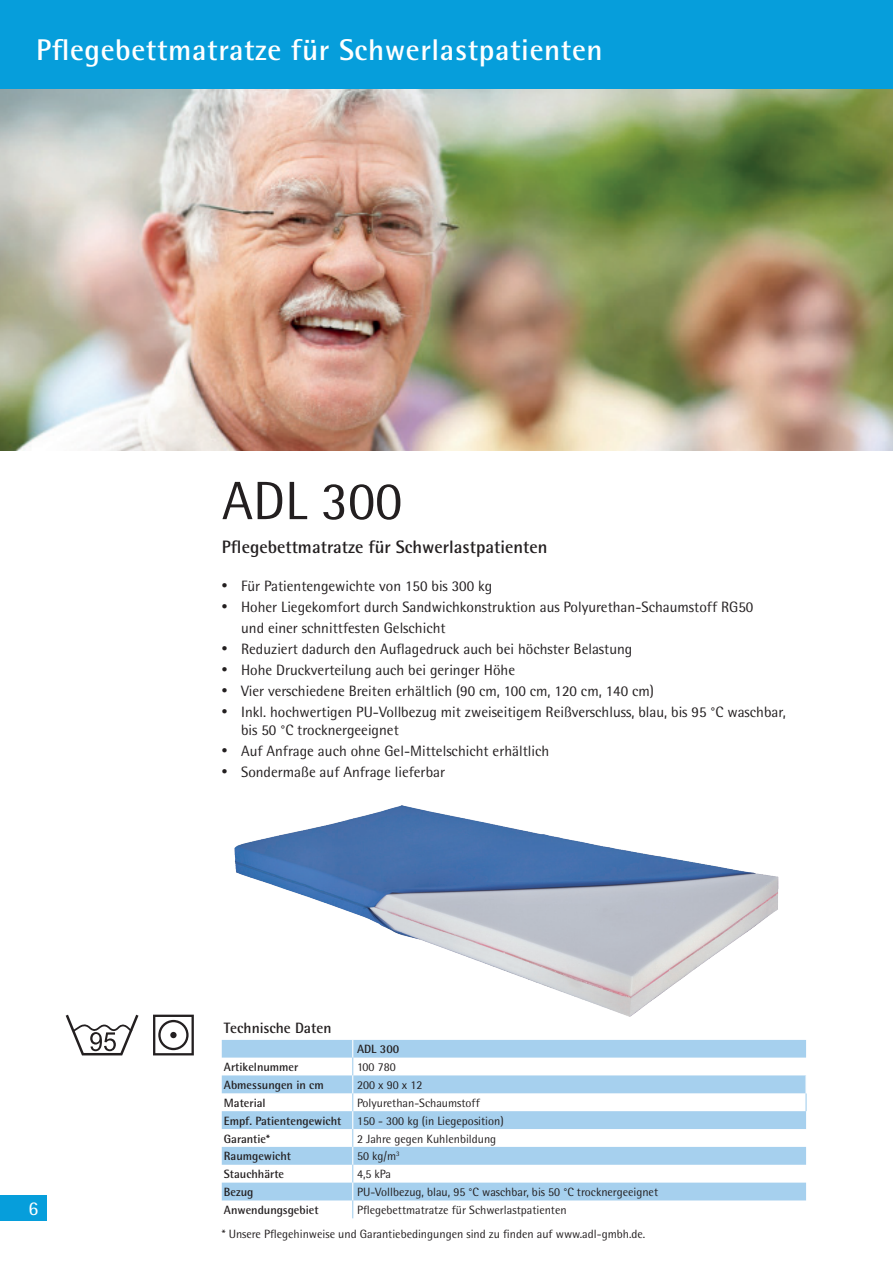
<style>
.page{position:relative;width:893px;height:1263px;background:#fff}
.page>*{position:absolute;margin:0;border:0;box-sizing:border-box;transform-origin:0 0}
.t1{font:54px "Rotis Semi Sans";color:#231f20}
.t2{font:700 30px "Rotis Semi Sans";letter-spacing:.02em;color:#fff}
.t3{font:19.5px "Rotis Semi Sans";color:#fff}
.t4{font:700 18px "Rotis Semi Sans";color:#231f20}
.t5{font:15px/21px "Rotis Semi Sans";color:#231f20}
.t6{font:700 15px "Rotis Semi Sans";color:#231f20}
.t7{font:12px "Rotis Semi Sans";color:#231f20}
.t8{font:700 12px "Rotis Semi Sans";color:#231f20}
</style>
<div class="page">
<img style="left:0;top:88px;width:893px;height:363px">
<div style="left:0;top:0;width:893px;height:88px;background:#069edb"></div>
<div style="left:0;top:1195px;width:47px;height:25px;background:#069edb"></div>
<svg style="left:222px;top:1040px;width:585px;height:178px"></svg>
<img style="left:234px;top:805px;width:545px;height:212px">
<svg style="left:153px;top:1015px;width:41px;height:40px"></svg>
<div style="left:170px;top:1032px;width:7px;height:6px;background:#231f20;border-radius:50%"></div>
<svg style="left:66px;top:1015px;width:72px;height:40px"></svg>
<h2 class="t2" style="left:36px;top:32px;width:568px">Pflegebettmatratze für Schwerlastpatienten</h2>
<h1 class="t1" style="left:222px;top:469px;width:182px">ADL 300</h1>
<p class="t4" style="left:222px;top:536px;width:327px">Pflegebettmatratze für Schwerlastpatienten</p>
<p class="t5" style="left:222px;top:575px;width:272px">● Für Patientengewichte von 150 bis 300 kg</p>
<p class="t5" style="left:241px;top:596px;width:514px;text-indent:-19px">● Hoher Liegekomfort durch Sandwichkonstruktion aus Polyurethan-Schaumstoff RG50 und einer schnittfesten Gelschicht</p>
<p class="t5" style="left:222px;top:638px;width:412px">● Reduziert dadurch den Auflagedruck auch bei höchster Belastung</p>
<p class="t5" style="left:222px;top:659px;width:295px">● Hohe Druckverteilung auch bei geringer Höhe</p>
<p class="t5" style="left:222px;top:680px;width:434px">● Vier verschiedene Breiten erhältlich (90 cm, 100 cm, 120 cm, 140 cm)</p>
<p class="t5" style="left:241px;top:703px;width:546px;line-height:18px;text-indent:-19px">● Inkl. hochwertigen PU-Vollbezug mit zweiseitigem Reißverschluss, blau, bis 95 °C waschbar, bis 50 °C trocknergeeignet</p>
<p class="t5" style="left:222px;top:740px;width:329px">● Auf Anfrage auch ohne Gel-Mittelschicht erhältlich</p>
<p class="t5" style="left:222px;top:761px;width:225px">● Sondermaße auf Anfrage lieferbar</p>
<h3 class="t3" style="left:28px;top:1197px;width:11px">6</h3>
<p class="t6" style="left:224px;top:1018px;width:109px">Technische Daten</p>
<p class="t8" style="left:357px;top:1042px;width:44px">ADL 300</p>
<p class="t8" style="left:224px;top:1059px;width:76px">Artikelnummer</p>
<p class="t7" style="left:357px;top:1060px;width:40px">100 780</p>
<p class="t8" style="left:224px;top:1077px;width:101px">Abmessungen in cm</p>
<p class="t7" style="left:357px;top:1078px;width:67px">200 x 90 x 12</p>
<p class="t8" style="left:224px;top:1095px;width:43px">Material</p>
<p class="t7" style="left:357px;top:1096px;width:124px">Polyurethan-Schaumstoff</p>
<p class="t8" style="left:224px;top:1113px;width:119px">Empf. Patientengewicht</p>
<p class="t7" style="left:357px;top:1113px;width:148px">150 - 300 kg (in Liegeposition)</p>
<p class="t8" style="left:224px;top:1131px;width:48px">Garantie*</p>
<p class="t7" style="left:357px;top:1131px;width:141px">2 Jahre gegen Kuhlenbildung</p>
<p class="t8" style="left:224px;top:1149px;width:69px">Raumgewicht</p>
<p class="t7" style="left:357px;top:1149px;width:44px">50 kg/m<sup>3</sup></p>
<p class="t8" style="left:224px;top:1167px;width:62px">Stauchhärte</p>
<p class="t7" style="left:357px;top:1167px;width:36px">4,5 kPa</p>
<p class="t8" style="left:224px;top:1184px;width:31px">Bezug</p>
<p class="t7" style="left:357px;top:1185px;width:303px">PU-Vollbezug, blau, 95 °C waschbar, bis 50 °C trocknergeeignet</p>
<p class="t8" style="left:224px;top:1202px;width:96px">Anwendungsgebiet</p>
<p class="t7" style="left:357px;top:1203px;width:211px">Pflegebettmatratze für Schwerlastpatienten</p>
<p class="t7" style="left:222px;top:1227px;width:425px">* Unsere Pflegehinweise und Garantiebedingungen sind zu finden auf www.adl-gmbh.de.</p>
</div>
